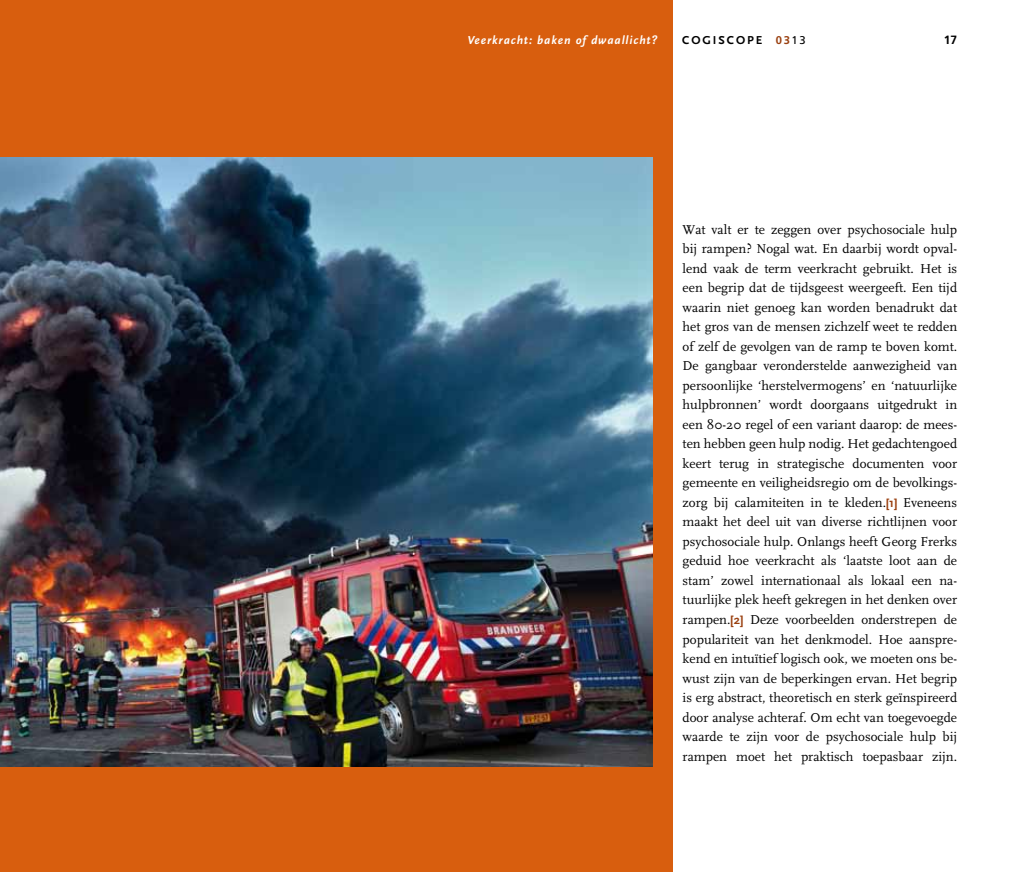
<style>
.page{position:relative;width:1021px;height:872px;background:#fff}
.page>*{position:absolute;margin:0;border:0;box-sizing:border-box;transform-origin:0 0}
.t1{font:13.5px/19.5px "FF Scala";color:#000;text-align:justify}
.t2{font:italic 700 12px "Scala Sans Pro";letter-spacing:.075em;color:#fff}
.t3{font:700 12px "Scala Sans Pro";letter-spacing:.16em;color:#000}
.t4{font:700 12px "Frutiger LT Std";color:#000}
.s1{font-family:"Frutiger LT Std";font-size:11.25px;color:#9a4010}
.s2{font-family:"Frutiger LT Std";font-weight:400;font-size:11.25px}
.s3{font-family:"Scala Sans Pro";font-weight:700;font-size:12.75px;color:#9a4010}
</style>
<div class="page">
<div style="left:0;top:0;width:672px;height:872px;background:#d85e0e"></div>
<img style="left:0;top:157px;width:652px;height:609px">
<p class="t2" style="left:467px;top:32px;width:191px">Veerkracht: baken of dwaallicht?</p>
<p class="t3" style="left:682px;top:33px;width:125px">COGISCOPE <span class="s1">03</span><span class="s2">13</span></p>
<p class="t4" style="left:943px;top:32px;width:15px">17</p>
<p class="t1" style="left:682px;top:220px;width:276px">Wat valt er te zeggen over psychosociale hulp bij rampen? Nogal wat. En daarbij wordt opval&shy;lend vaak de term veerkracht gebruikt. Het is een begrip dat de tijdsgeest weergeeft. Een tijd waarin niet genoeg kan worden benadrukt dat het gros van de mensen zichzelf weet te redden of zelf de gevolgen van de ramp te boven komt.<br>De gangbaar veronderstelde aanwezigheid van persoonlijke ‘herstelvermogens’ en ‘natuurlijke hulpbronnen’ wordt doorgaans uitgedrukt in een 80-20 regel of een variant daarop: de mees&shy;ten hebben geen hulp nodig. Het gedachtengoed keert terug in strategische documenten voor gemeente en veiligheidsregio om de bevolkings&shy;zorg bij calamiteiten in te kleden.<span class="s3">[1]</span> Eveneens maakt het deel uit van diverse richtlijnen voor psychosociale hulp. Onlangs heeft Georg Frerks geduid hoe veerkracht als ‘laatste loot aan de stam’ zowel internationaal als lokaal een na&shy;tuurlijke plek heeft gekregen in het denken over rampen.<span class="s3">[2]</span> Deze voorbeelden onderstrepen de populariteit van het denkmodel. Hoe aanspre&shy;kend en intuïtief logisch ook, we moeten ons be&shy;wust zijn van de beperkingen ervan. Het begrip is erg abstract, theoretisch en sterk geïnspireerd door analyse achteraf. Om echt van toegevoegde waarde te zijn voor de psychosociale hulp bij rampen moet het praktisch toepasbaar zijn.</p>
</div>
